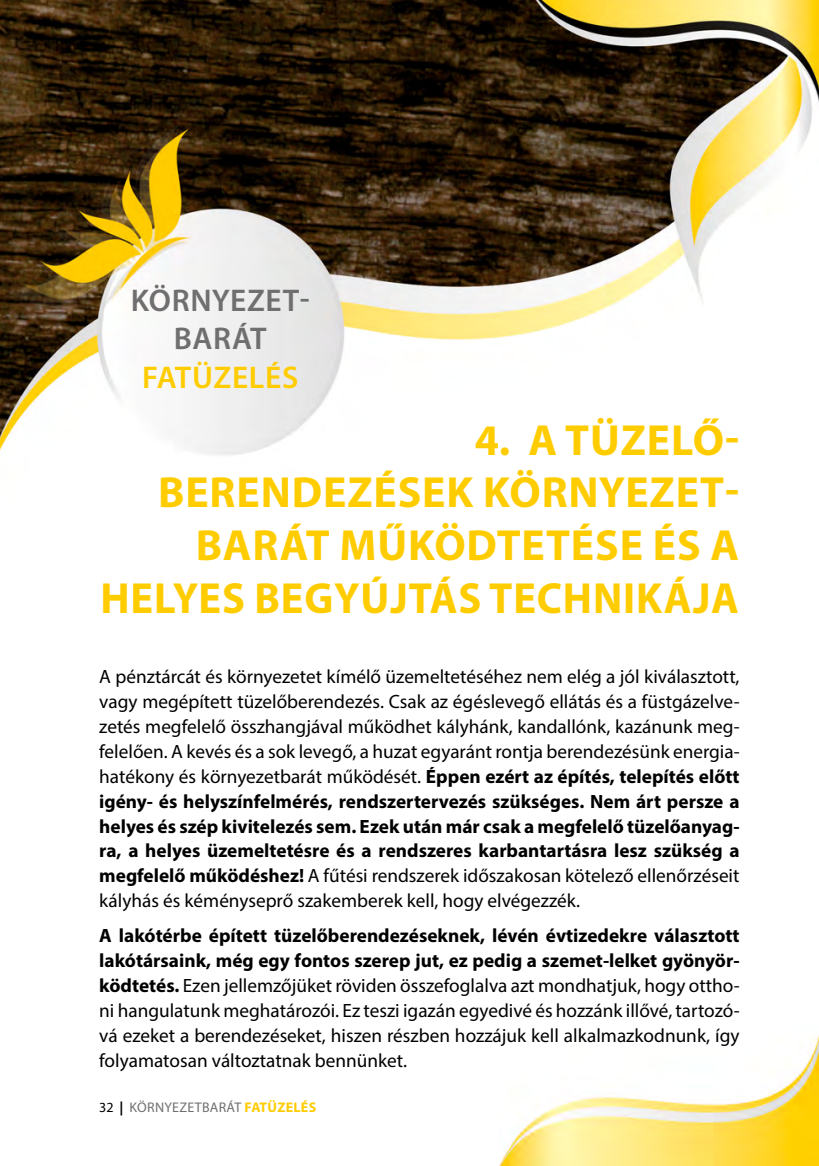
<style>
.page{position:relative;width:819px;height:1166px;background:#fff}
.page>*{position:absolute;margin:0;border:0;box-sizing:border-box;transform-origin:0 0}
.t1{font:700 43.75px "Myriad Pro";letter-spacing:.02em;color:#fc0}
.t2{font:600 31.5px "Myriad Pro";letter-spacing:.02em;color:#706f6f}
.t3{font:600 31.5px "Myriad Pro";letter-spacing:.02em;color:#fc0}
.t4{font:19.25px/24.8px "Myriad Pro";color:#000;text-align:justify}
.t5{font:14px "Myriad Pro";letter-spacing:.02em;color:#706f6f}
.s1{font-weight:700}
.s2{color:#000}
.s3{font-weight:700;color:#000}
.s4{font-weight:700;color:#fc0}
</style>
<div class="page">
<img style="left:0;top:0;width:819px;height:455px">
<img style="left:499px;top:1035px;width:320px;height:131px">
<p class="t2" style="left:131px;top:280px;width:180px">KÖRNYEZET-</p>
<p class="t2" style="left:174px;top:318px;width:94px">BARÁT</p>
<p class="t3" style="left:142px;top:357px;width:157px">FATÜZELÉS</p>
<p class="t1" style="left:474px;top:411px;width:266px">4. A TÜZELŐ-</p>
<p class="t1" style="left:158px;top:464px;width:582px">BERENDEZÉSEK KÖRNYEZET-</p>
<p class="t1" style="left:196px;top:517px;width:545px">BARÁT MŰKÖDTETÉSE ÉS A</p>
<p class="t1" style="left:100px;top:570px;width:640px">HELYES BEGYÚJTÁS TECHNIKÁJA</p>
<p class="t4" style="left:99px;top:664px;width:641px">A pénztárcát és környezetet kímélő üzemeltetéséhez nem elég a jól kiválasztott, vagy megépített tüzelőberendezés. Csak az égéslevegő ellátás és a füstgázelve&shy;zetés megfelelő összhangjával működhet kályhánk, kandallónk, kazánunk meg&shy;felelően. A kevés és a sok levegő, a huzat egyaránt rontja berendezésünk energia&shy;hatékony és környezetbarát működését. <span class="s1">Éppen ezért az építés, telepítés előtt igény- és helyszínfelmérés, rendszertervezés szükséges. Nem árt persze a helyes és szép kivitelezés sem. Ezek után már csak a megfelelő tüzelőanyag&shy;ra, a helyes üzemeltetésre és a rendszeres karbantartásra lesz szükség a megfelelő működéshez!</span> A fűtési rendszerek időszakosan kötelező ellenőrzéseit kályhás és kéményseprő szakemberek kell, hogy elvégezzék.</p>
<p class="t4" style="left:99px;top:923px;width:641px"><span class="s1">A lakótérbe épített tüzelőberendezéseknek, lévén évtizedekre választott lakótársaink, még egy fontos szerep jut, ez pedig a szemet-lelket gyönyör&shy;ködtetés.</span> Ezen jellemzőjüket röviden összefoglalva azt mondhatjuk, hogy ottho&shy;ni hangulatunk meghatározói. Ez teszi igazán egyedivé és hozzánk illővé, tartozó&shy;vá ezeket a berendezéseket, hiszen részben hozzájuk kell alkalmazkodnunk, így folyamatosan változtatnak bennünket.</p>
<p class="t5" style="left:99px;top:1098px;width:218px"><span class="s2">32</span> <span class="s3">|</span> KÖRNYEZETBARÁT <span class="s4">FATÜZELÉS</span></p>
</div>
